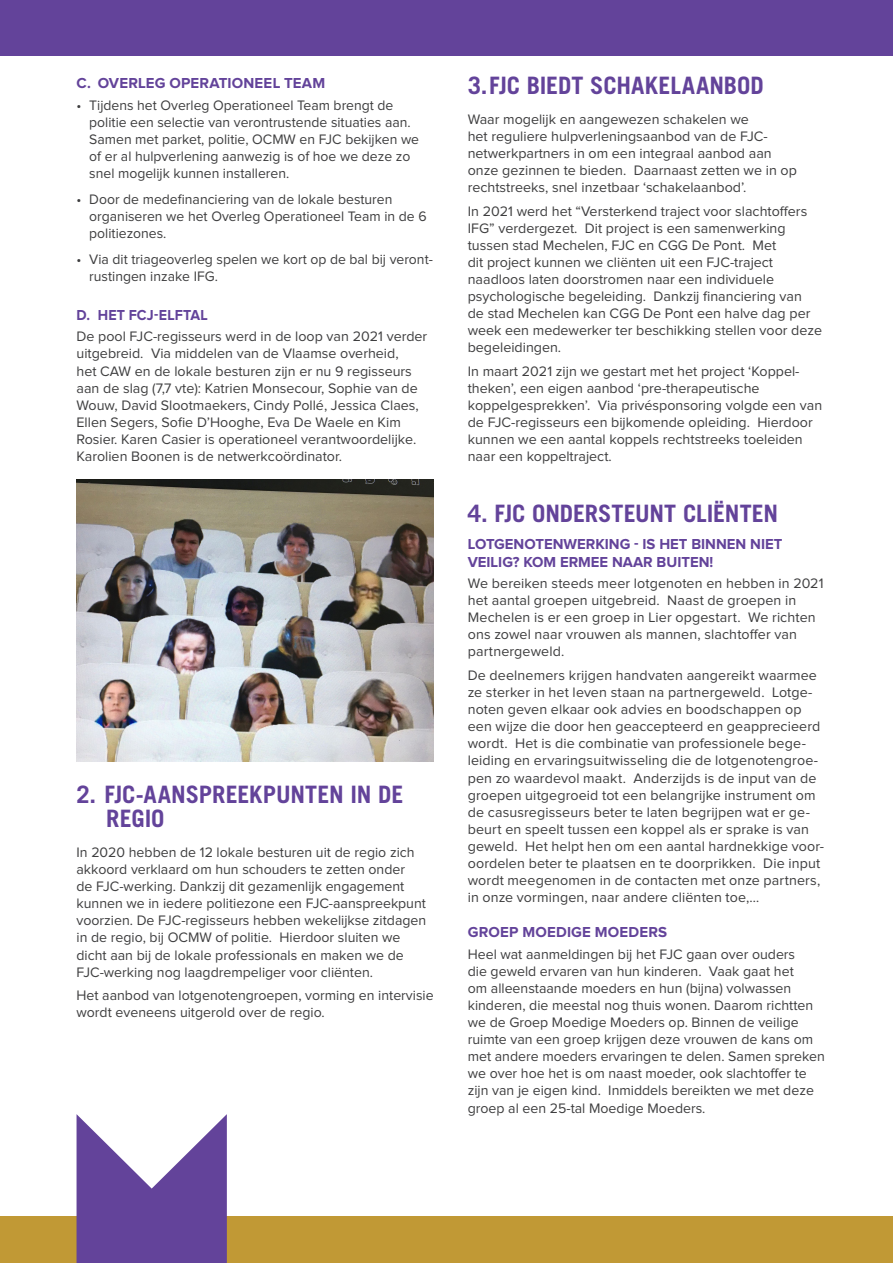
<style>
.page{position:relative;width:893px;height:1263px;background:#fff}
.page>*{position:absolute;margin:0;border:0;box-sizing:border-box;transform-origin:0 0}
.tekst{font:700 24px/24px "Trade Gothic LT Pro";letter-spacing:-.005em;color:#63439a}
.subtitel{font:700 15px/18px "Proxima Nova";color:#63439a}
.subtitel-2{font:700 15px "Proxima Nova";color:#63439a;scale:.95 1}
.tekst-2{font:14.25px/17.1px "Proxima Nova";color:#3e3e3f}
</style>
<div class="page">
<div style="left:0;top:0;width:893px;height:56px;background:#63439a"></div>
<div style="left:0;top:1216px;width:893px;height:47px;background:#c19935"></div>
<svg style="left:77px;top:1114px;width:150px;height:149px"></svg>
<img style="left:77px;top:479px;width:357px;height:282px">
<p class="subtitel" style="left:77px;top:75px;width:250px">C. OVERLEG OPERATIONEEL TEAM</p>
<p class="tekst-2" style="left:89px;top:97px;width:331px;text-indent:-13px">• Tijdens het Overleg Operationeel Team brengt de politie een selectie van verontrustende situaties aan.<br>Samen met parket, politie, OCMW en FJC bekijken we of er al hulpverlening aanwezig is of hoe we deze zo snel mogelijk kunnen installeren.</p>
<p class="tekst-2" style="left:89px;top:191px;width:339px;text-indent:-13px">• Door de medefinanciering van de lokale besturen organiseren we het Overleg Operationeel Team in de 6 politiezones.</p>
<p class="tekst-2" style="left:89px;top:251px;width:345px;text-indent:-13px">• Via dit triageoverleg spelen we kort op de bal bij veront&shy;rustingen inzake IFG.</p>
<p class="subtitel-2" style="left:77px;top:306px;width:140px">D. HET FCJ-ELFTAL</p>
<p class="tekst-2" style="left:77px;top:328px;width:352px">De pool FJC-regisseurs werd in de loop van 2021 verder uitgebreid. Via middelen van de Vlaamse overheid,<br>het CAW en de lokale besturen zijn er nu 9 regisseurs aan de slag (7,7 vte): Katrien Monsecour, Sophie van de Wouw, David Slootmaekers, Cindy Pollé, Jessica Claes, Ellen Segers, Sofie D’Hooghe, Eva De Waele en Kim Rosier. Karen Casier is operationeel verantwoordelijke.<br>Karolien Boonen is de netwerkcoördinator.</p>
<p class="tekst" style="left:106px;top:782px;width:298px;text-indent:-30px">2. FJC-AANSPREEKPUNTEN IN DE<br>REGIO</p>
<p class="tekst-2" style="left:77px;top:844px;width:351px">In 2020 hebben de 12 lokale besturen uit de regio zich akkoord verklaard om hun schouders te zetten onder<br>de FJC-werking. Dankzij dit gezamenlijk engagement kunnen we in iedere politiezone een FJC-aanspreekpunt voorzien. De FJC-regisseurs hebben wekelijkse zitdagen in de regio, bij OCMW of politie. Hierdoor sluiten we dicht aan bij de lokale professionals en maken we de FJC-werking nog laagdrempeliger voor cliënten.</p>
<p class="tekst-2" style="left:77px;top:987px;width:359px">Het aanbod van lotgenotengroepen, vorming en intervisie wordt eveneens uitgerold over de regio.</p>
<p class="tekst" style="left:468px;top:73px;width:298px">3.FJC BIEDT SCHAKELAANBOD</p>
<p class="tekst-2" style="left:468px;top:111px;width:331px">Waar mogelijk en aangewezen schakelen we<br>het reguliere hulpverleningsaanbod van de FJC&shy;netwerkpartners in om een integraal aanbod aan onze gezinnen te bieden. Daarnaast zetten we in op rechtstreeks, snel inzetbaar ‘schakelaanbod’.</p>
<p class="tekst-2" style="left:468px;top:203px;width:356px">In 2021 werd het “Versterkend traject voor slachtoffers IFG” verdergezet. Dit project is een samenwerking tussen stad Mechelen, FJC en CGG De Pont. Met<br>dit project kunnen we cliënten uit een FJC-traject naadloos laten doorstromen naar een individuele psychologische begeleiding. Dankzij financiering van<br>de stad Mechelen kan CGG De Pont een halve dag per week een medewerker ter beschikking stellen voor deze begeleidingen.</p>
<p class="tekst-2" style="left:468px;top:363px;width:356px">In maart 2021 zijn we gestart met het project ‘Koppel&shy;theken’, een eigen aanbod ‘pre-therapeutische koppelgesprekken’. Via privésponsoring volgde een van de FJC-regisseurs een bijkomende opleiding. Hierdoor kunnen we een aantal koppels rechtstreeks toeleiden naar een koppeltraject.</p>
<p class="tekst" style="left:468px;top:501px;width:312px">4. FJC ONDERSTEUNT CLIËNTEN</p>
<p class="subtitel" style="left:468px;top:535px;width:316px">LOTGENOTENWERKING - IS HET BINNEN NIET<br>VEILIG? KOM ERMEE NAAR BUITEN!</p>
<p class="tekst-2" style="left:468px;top:575px;width:357px">We bereiken steeds meer lotgenoten en hebben in 2021 het aantal groepen uitgebreid. Naast de groepen in Mechelen is er een groep in Lier opgestart. We richten ons zowel naar vrouwen als mannen, slachtoffer van partnergeweld.</p>
<p class="tekst-2" style="left:468px;top:667px;width:358px">De deelnemers krijgen handvaten aangereikt waarmee ze sterker in het leven staan na partnergeweld. Lotge&shy;noten geven elkaar ook advies en boodschappen op een wijze die door hen geaccepteerd en geapprecieerd wordt. Het is die combinatie van professionele bege&shy;leiding en ervaringsuitwisseling die de lotgenotengroe&shy;pen zo waardevol maakt. Anderzijds is de input van de groepen uitgegroeid tot een belangrijke instrument om de casusregisseurs beter te laten begrijpen wat er ge&shy;beurt en speelt tussen een koppel als er sprake is van geweld. Het helpt hen om een aantal hardnekkige voor&shy;oordelen beter te plaatsen en te doorprikken. Die input wordt meegenomen in de contacten met onze partners, in onze vormingen, naar andere cliënten toe,…</p>
<p class="subtitel" style="left:468px;top:924px;width:201px">GROEP MOEDIGE MOEDERS</p>
<p class="tekst-2" style="left:468px;top:946px;width:359px">Heel wat aanmeldingen bij het FJC gaan over ouders<br>die geweld ervaren van hun kinderen. Vaak gaat het<br>om alleenstaande moeders en hun (bijna) volwassen kinderen, die meestal nog thuis wonen. Daarom richtten we de Groep Moedige Moeders op. Binnen de veilige ruimte van een groep krijgen deze vrouwen de kans om met andere moeders ervaringen te delen. Samen spreken we over hoe het is om naast moeder, ook slachtoffer te zijn van je eigen kind. Inmiddels bereikten we met deze groep al een 25-tal Moedige Moeders.</p>
</div>
